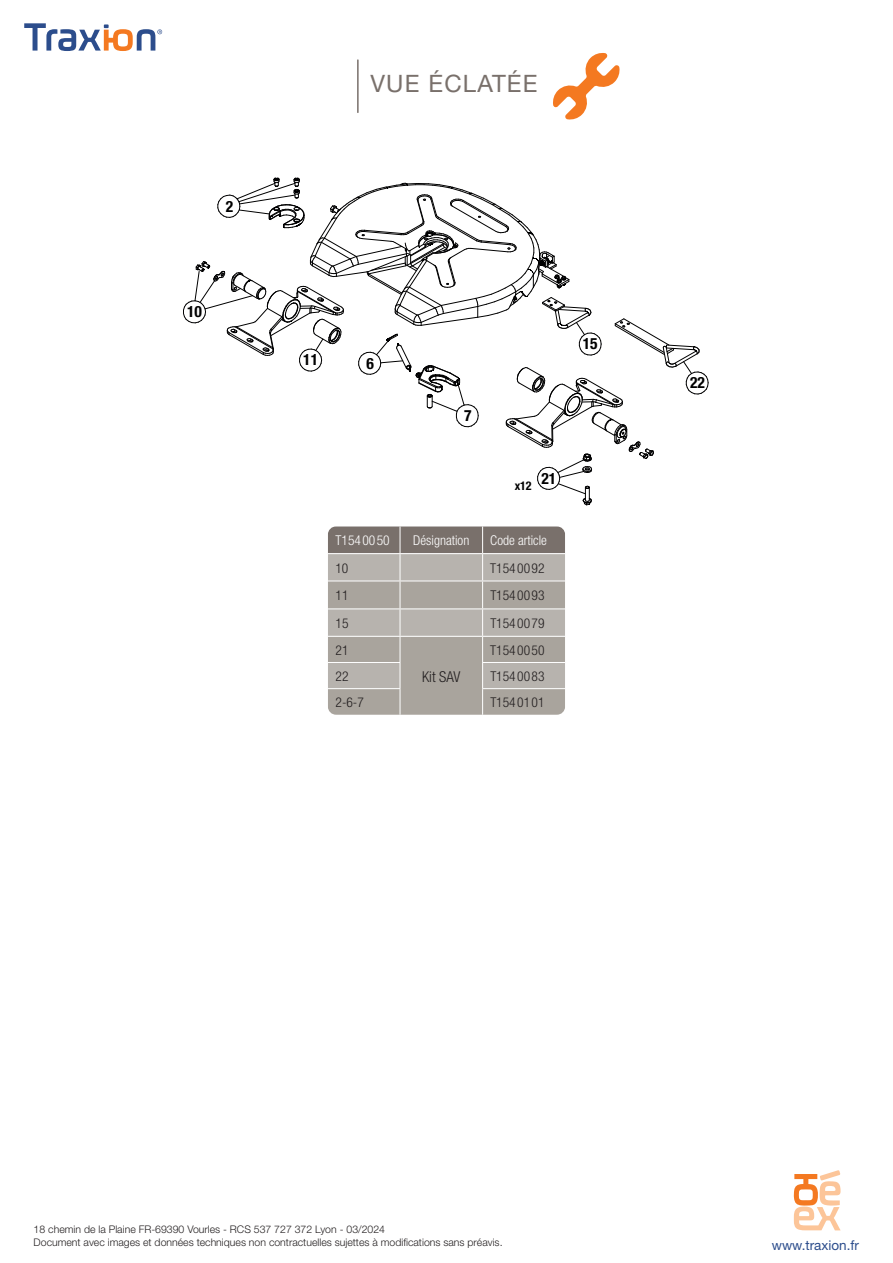
<style>
.page{position:relative;width:893px;height:1263px;background:#fff}
.page>*{position:absolute;margin:0;border:0;box-sizing:border-box;transform-origin:0 0}
.t1{font:24px "Helvetica Neue";letter-spacing:.05em;color:#79706b}
.t2{font:700 condensed 15.6px "Helvetica Neue";letter-spacing:-.005em;color:#000001}
.t3{font:300 condensed 15px "Helvetica Neue";color:#231f20}
.t4{font:300 condensed 13.5px "Helvetica Neue";color:#231f20}
.t5{font:300 condensed 13.5px "Helvetica Neue";color:#fff}
.t6{font:13.5px "Helvetica Neue";color:#2c4d8c}
.t7{font:700 condensed 12px "Helvetica Neue";color:#000001}
.t8{font:300 10.5px/12.6px "Helvetica Neue";color:#231f20}
</style>
<div class="page">
<svg style="left:24px;top:23px;width:138px;height:28px"></svg>
<svg style="left:794px;top:1170px;width:47px;height:60px"></svg>
<hr style="left:357px;top:60px;width:2px;height:52px;background:#79706b">
<svg style="left:183px;top:178px;width:525px;height:328px"></svg>
<svg style="left:553px;top:53px;width:67px;height:67px"></svg>
<svg style="left:328px;top:526px;width:237px;height:189px;background:#a9a49e"></svg>
<hr style="left:328px;top:553px;width:72px;height:1px;background:#fff">
<hr style="left:400px;top:553px;width:83px;height:1px;background:#fff">
<hr style="left:483px;top:553px;width:82px;height:1px;background:#fff">
<hr style="left:328px;top:580px;width:72px;height:1px;background:#fff">
<hr style="left:400px;top:580px;width:83px;height:1px;background:#fff">
<hr style="left:483px;top:580px;width:82px;height:1px;background:#fff">
<hr style="left:328px;top:608px;width:72px;height:1px;background:#fff">
<hr style="left:400px;top:608px;width:83px;height:1px;background:#fff">
<hr style="left:483px;top:608px;width:82px;height:1px;background:#fff">
<hr style="left:328px;top:636px;width:72px;height:1px;background:#fff">
<hr style="left:400px;top:636px;width:83px;height:1px;background:#fff">
<hr style="left:483px;top:636px;width:82px;height:1px;background:#fff">
<hr style="left:328px;top:662px;width:72px;height:1px;background:#fff">
<hr style="left:482px;top:662px;width:83px;height:1px;background:#fff">
<hr style="left:328px;top:688px;width:72px;height:1px;background:#fff">
<hr style="left:482px;top:688px;width:83px;height:1px;background:#fff">
<h2 class="t2" style="left:226px;top:196px;width:9px">2</h2>
<h2 class="t2" style="left:187px;top:302px;width:16px">10</h2>
<h1 class="t1" style="left:370px;top:69px;width:169px">VUE ÉCLATÉE</h1>
<h2 class="t2" style="left:303px;top:350px;width:16px">11</h2>
<h2 class="t2" style="left:367px;top:354px;width:9px">6</h2>
<h2 class="t2" style="left:464px;top:406px;width:9px">7</h2>
<p class="t7" style="left:515px;top:478px;width:18px">x12</p>
<h2 class="t2" style="left:542px;top:469px;width:16px">21</h2>
<p class="t5" style="left:335px;top:533px;width:56px">T1540050</p>
<p class="t5" style="left:413px;top:533px;width:58px">Désignation</p>
<p class="t5" style="left:490px;top:533px;width:58px">Code article</p>
<p class="t4" style="left:335px;top:560px;width:14px">10</p>
<p class="t4" style="left:490px;top:560px;width:56px">T1540092</p>
<p class="t4" style="left:335px;top:588px;width:14px">11</p>
<p class="t4" style="left:490px;top:588px;width:56px">T1540093</p>
<p class="t4" style="left:335px;top:615px;width:14px">15</p>
<p class="t4" style="left:490px;top:615px;width:56px">T1540079</p>
<p class="t4" style="left:335px;top:642px;width:14px">21</p>
<h3 class="t3" style="left:422px;top:668px;width:40px">Kit SAV</h3>
<p class="t4" style="left:490px;top:642px;width:56px">T1540050</p>
<p class="t4" style="left:335px;top:668px;width:14px">22</p>
<p class="t4" style="left:490px;top:668px;width:56px">T1540083</p>
<p class="t4" style="left:335px;top:695px;width:30px">2-6-7</p>
<p class="t4" style="left:490px;top:695px;width:56px">T1540101</p>
<h2 class="t2" style="left:583px;top:334px;width:16px">15</h2>
<h2 class="t2" style="left:690px;top:373px;width:16px">22</h2>
<p class="t8" style="left:34px;top:1223px;width:470px">18 chemin de la Plaine FR-69390 Vourles - RCS 537 727 372 Lyon - 03/2024<br>Document avec images et données techniques non contractuelles sujettes à modifications sans préavis.</p>
<p class="t6" style="left:772px;top:1237px;width:89px">www.traxion.fr</p>
</div>
